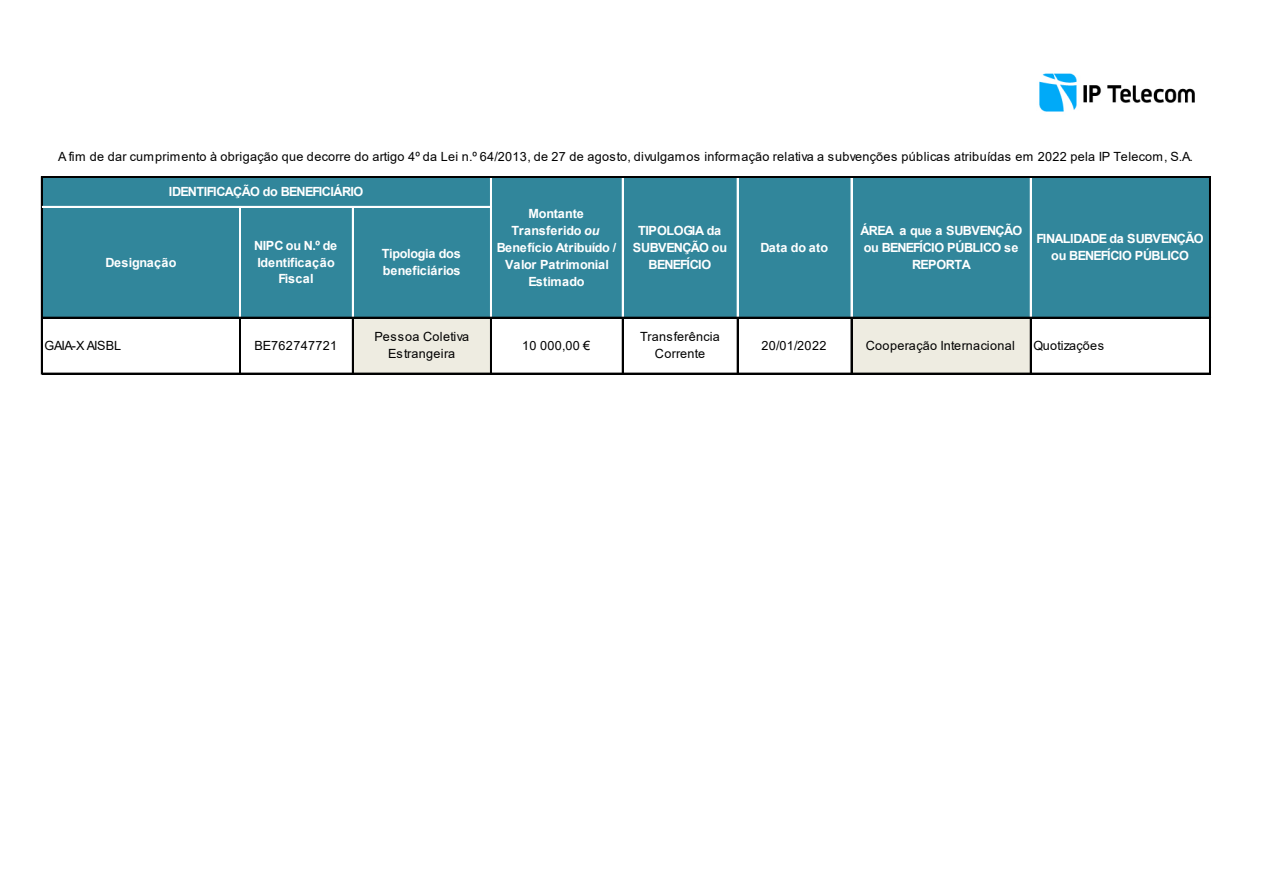
<style>
.page{position:relative;width:1263px;height:893px;background:#fff}
.page>*{position:absolute;margin:0;border:0;box-sizing:border-box;transform-origin:0 0}
.t1{font:12.6px/17px "Arial";letter-spacing:.025em;color:#000;text-align:center}
.t2{font:700 12.6px/17px "Arial";letter-spacing:-.055em;color:#fff;text-align:center}
.t3{font:700 12.6px/17px "Arial";letter-spacing:-.025em;color:#fff;text-align:center}
.t4{font:700 12.6px/17px "Arial";color:#fff;text-align:center}
.t5{font:12.6px "Arial";letter-spacing:-.025em;color:#000}
.t6{font:700 12.6px "Arial";letter-spacing:.025em;color:#fff}
.s1{font-style:italic}
</style>
<div class="page">
<img style="left:1039px;top:73px;width:156px;height:39px">
<div style="left:42px;top:177px;width:1168px;height:141px;background:#31869b"></div>
<div style="left:352px;top:317px;width:139px;height:57px;background:#eeece1"></div>
<div style="left:851px;top:317px;width:180px;height:57px;background:#eeece1"></div>
<hr style="left:239px;top:207px;width:1px;height:110px;background:#fff">
<hr style="left:240px;top:207px;width:1px;height:110px;background:#fff">
<hr style="left:352px;top:207px;width:1px;height:110px;background:#fff">
<hr style="left:490px;top:178px;width:1px;height:139px;background:#fff">
<hr style="left:622px;top:178px;width:1px;height:139px;background:#fff">
<hr style="left:737px;top:178px;width:1px;height:139px;background:#fff">
<hr style="left:851px;top:178px;width:1px;height:139px;background:#fff">
<hr style="left:1030px;top:178px;width:1px;height:139px;background:#fff">
<hr style="left:41px;top:177px;width:1px;height:197px;background:#000">
<hr style="left:490px;top:318px;width:1px;height:56px;background:#000">
<hr style="left:622px;top:318px;width:1px;height:56px;background:#000">
<hr style="left:737px;top:318px;width:1px;height:56px;background:#000">
<hr style="left:851px;top:318px;width:1px;height:56px;background:#000">
<hr style="left:1030px;top:318px;width:1px;height:56px;background:#000">
<hr style="left:1209px;top:178px;width:1px;height:196px;background:#000">
<hr style="left:239px;top:318px;width:1px;height:56px;background:#000">
<hr style="left:240px;top:318px;width:1px;height:56px;background:#000">
<hr style="left:352px;top:318px;width:1px;height:56px;background:#000">
<hr style="left:42px;top:177px;width:1168px;height:1px;background:#000">
<hr style="left:42px;top:206px;width:449px;height:1px;background:#fff">
<hr style="left:42px;top:317px;width:1168px;height:1px;background:#000">
<hr style="left:42px;top:373px;width:1168px;height:1px;background:#000">
<p class="t1" style="left:58px;top:148px;width:1136px">A fim de dar cumprimento à obrigação que decorre do artigo 4º da Lei n.º 64/2013, de 27 de agosto, divulgamos informação relativa a subvenções públicas atribuídas em 2022 pela IP Telecom, S.A.</p>
<p class="t2" style="left:169px;top:183px;width:196px">IDENTIFICAÇÃO do BENEFICIÁRIO</p>
<p class="t4" style="left:497px;top:205px;width:121px">Montante<br>Transferido <span class="s1">ou<br></span>Benefício Atribuído /<br>Valor Patrimonial<br>Estimado</p>
<p class="t2" style="left:860px;top:222px;width:163px">ÁREA a que a SUBVENÇÃO ou BENEFÍCIO PÚBLICO se<br>REPORTA</p>
<p class="t3" style="left:633px;top:222px;width:96px">TIPOLOGIA da<br>SUBVENÇÃO ou<br>BENEFÍCIO</p>
<p class="t2" style="left:1036px;top:231px;width:169px">FINALIDADE da SUBVENÇÃO ou BENEFÍCIO PÚBLICO</p>
<p class="t3" style="left:254px;top:237px;width:85px">NIPC ou N.º de<br>Identificação<br>Fiscal</p>
<p class="t3" style="left:382px;top:245px;width:80px;text-align:left">Tipologia dos beneficiários</p>
<p class="t4" style="left:760px;top:239px;width:69px">Data do ato</p>
<p class="t6" style="left:106px;top:253px;width:72px">Designação</p>
<p class="t5" style="left:45px;top:337px;width:78px">GAIA-X AISBL</p>
<p class="t1" style="left:254px;top:337px;width:84px">BE762747721</p>
<p class="t1" style="left:374px;top:328px;width:96px">Pessoa Coletiva<br>Estrangeira</p>
<p class="t1" style="left:522px;top:337px;width:70px">10 000,00 €</p>
<p class="t1" style="left:640px;top:328px;width:81px">Transferência<br>Corrente</p>
<p class="t1" style="left:761px;top:337px;width:67px">20/01/2022</p>
<p class="t1" style="left:866px;top:337px;width:151px">Cooperação Internacional</p>
<p class="t1" style="left:1033px;top:337px;width:72px">Quotizações</p>
</div>
